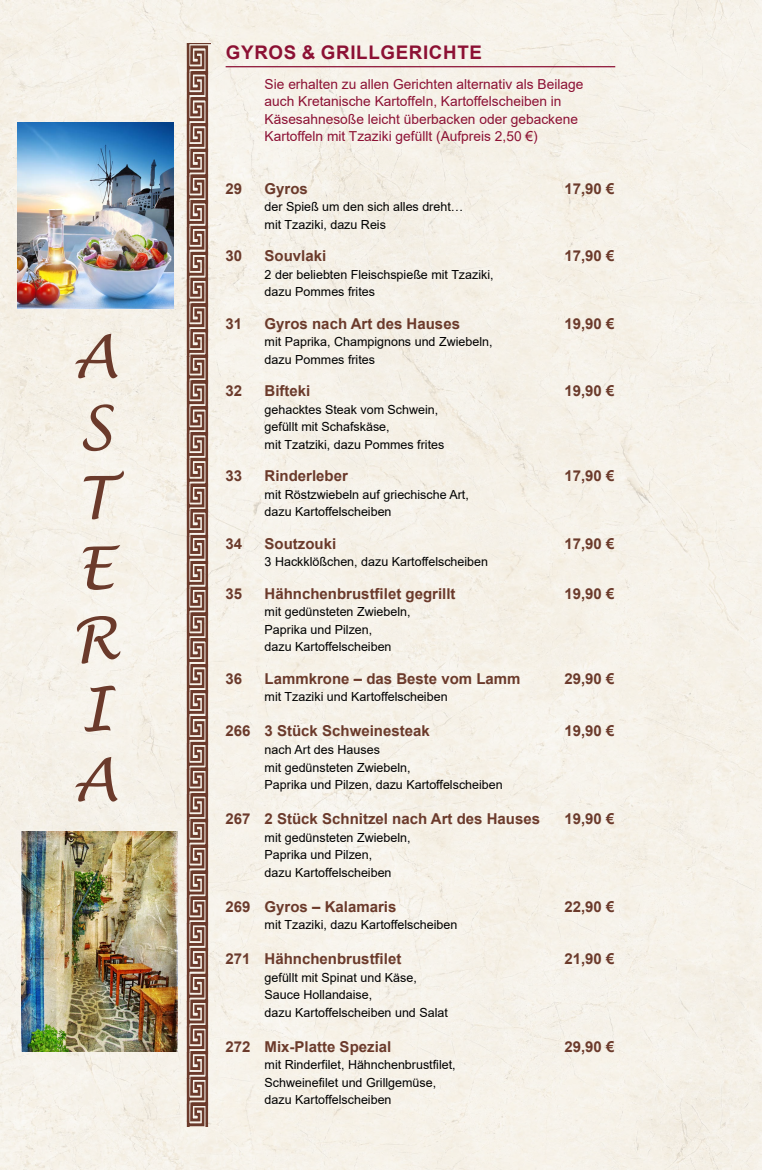
<style>
.page{position:relative;width:762px;height:1170px;background:#fff}
.page>*{position:absolute;margin:0;border:0;box-sizing:border-box;transform-origin:0 0}
.t1{font:58.75px/70.5px "Lucida Handwrit";color:#6b3a2b}
.t2{font:700 18.75px "Arial";letter-spacing:.035em;color:#8c1134}
.t3{font:700 15px "Arial";color:#6b3a2b}
.t4{font:13.75px/17.5px "Arial";color:#8c1134}
.t5{font:12.5px/17.5px "Arial";color:#000}
</style>
<div class="page">
<div style="left:0;top:0;width:762px;height:1169px;background:#f6f1e9"></div>
<svg style="left:186px;top:44px;width:24px;height:1082px;background:#aa8e82"></svg>
<hr style="left:226px;top:66px;width:389px;height:1px;background:#8c1134">
<img style="left:18px;top:122px;width:156px;height:186px">
<img style="left:21px;top:831px;width:156px;height:220px">
<h1 class="t1" style="left:72px;top:323px;width:48px">A<br>S<br>T<br>E<br>R<br>I<br>A</h1>
<h2 class="t2" style="left:226px;top:39px;width:53px">Gyros</h2>
<h2 class="t2" style="left:302px;top:39px;width:141px">&amp; Grillgerichte</h2>
<p class="t4" style="left:265px;top:75px;width:320px">Sie erhalten zu allen Gerichten alternativ als Beilage auch Kretanische Kartoffeln, Kartoffelscheiben in Käsesahnesoße leicht überbacken oder gebackene Kartoffeln mit Tzaziki gefüllt (Aufpreis 2,50 €)</p>
<p class="t3" style="left:226px;top:178px;width:18px">29</p>
<p class="t3" style="left:265px;top:178px;width:45px">Gyros</p>
<p class="t3" style="left:564px;top:178px;width:52px">17,90 €</p>
<p class="t5" style="left:265px;top:198px;width:200px">der Spieß um den sich alles dreht… mit Tzaziki, dazu Reis</p>
<p class="t3" style="left:226px;top:245px;width:18px">30</p>
<p class="t3" style="left:265px;top:245px;width:63px">Souvlaki</p>
<p class="t3" style="left:564px;top:245px;width:52px">17,90 €</p>
<p class="t5" style="left:265px;top:265px;width:231px">2 der beliebten Fleischspieße mit Tzaziki, dazu Pommes frites</p>
<p class="t3" style="left:226px;top:313px;width:18px">31</p>
<p class="t3" style="left:265px;top:313px;width:197px">Gyros nach Art des Hauses</p>
<p class="t3" style="left:564px;top:313px;width:52px">19,90 €</p>
<p class="t5" style="left:265px;top:333px;width:229px">mit Paprika, Champignons und Zwiebeln, dazu Pommes frites</p>
<p class="t3" style="left:226px;top:380px;width:18px">32</p>
<p class="t3" style="left:265px;top:380px;width:47px">Bifteki</p>
<p class="t3" style="left:564px;top:380px;width:52px">19,90 €</p>
<p class="t5" style="left:265px;top:400px;width:181px">gehacktes Steak vom Schwein, gefüllt mit Schafskäse,<br>mit Tzatziki, dazu Pommes frites</p>
<p class="t3" style="left:226px;top:465px;width:18px">33</p>
<p class="t3" style="left:265px;top:465px;width:85px">Rinderleber</p>
<p class="t3" style="left:564px;top:465px;width:52px">17,90 €</p>
<p class="t5" style="left:265px;top:485px;width:206px">mit Röstzwiebeln auf griechische Art, dazu Kartoffelscheiben</p>
<p class="t3" style="left:226px;top:533px;width:18px">34</p>
<p class="t3" style="left:265px;top:533px;width:73px">Soutzouki</p>
<p class="t3" style="left:564px;top:533px;width:52px">17,90 €</p>
<p class="t5" style="left:265px;top:553px;width:225px">3 Hackklößchen, dazu Kartoffelscheiben</p>
<p class="t3" style="left:226px;top:583px;width:18px">35</p>
<p class="t3" style="left:265px;top:583px;width:192px">Hähnchenbrustfilet gegrillt</p>
<p class="t3" style="left:564px;top:583px;width:52px">19,90 €</p>
<p class="t5" style="left:265px;top:603px;width:147px">mit gedünsteten Zwiebeln,<br>Paprika und Pilzen,<br>dazu Kartoffelscheiben</p>
<p class="t3" style="left:226px;top:668px;width:18px">36</p>
<p class="t3" style="left:265px;top:668px;width:257px">Lammkrone – das Beste vom Lamm</p>
<p class="t3" style="left:564px;top:668px;width:52px">29,90 €</p>
<p class="t5" style="left:265px;top:688px;width:184px">mit Tzaziki und Kartoffelscheiben</p>
<p class="t3" style="left:226px;top:720px;width:206px">266 3 Stück Schweinesteak</p>
<p class="t3" style="left:564px;top:720px;width:52px">19,90 €</p>
<p class="t5" style="left:265px;top:740px;width:240px">nach Art des Hauses<br>mit gedünsteten Zwiebeln,<br>Paprika und Pilzen, dazu Kartoffelscheiben</p>
<p class="t3" style="left:226px;top:808px;width:316px">267 2 Stück Schnitzel nach Art des Hauses</p>
<p class="t3" style="left:564px;top:808px;width:52px">19,90 €</p>
<p class="t5" style="left:265px;top:828px;width:147px">mit gedünsteten Zwiebeln,<br>Paprika und Pilzen,<br>dazu Kartoffelscheiben</p>
<p class="t3" style="left:226px;top:895px;width:172px">269 Gyros – Kalamaris</p>
<p class="t3" style="left:564px;top:895px;width:52px">22,90 €</p>
<p class="t5" style="left:265px;top:915px;width:194px">mit Tzaziki, dazu Kartoffelscheiben</p>
<p class="t3" style="left:226px;top:948px;width:177px">271 Hähnchenbrustfilet</p>
<p class="t3" style="left:564px;top:948px;width:52px">21,90 €</p>
<p class="t5" style="left:265px;top:968px;width:185px">gefüllt mit Spinat und Käse,<br>Sauce Hollandaise,<br>dazu Kartoffelscheiben und Salat</p>
<p class="t3" style="left:226px;top:1035px;width:167px">272 Mix-Platte Spezial</p>
<p class="t3" style="left:564px;top:1035px;width:52px">29,90 €</p>
<p class="t5" style="left:265px;top:1055px;width:193px">mit Rinderfilet, Hähnchenbrustfilet,<br>Schweinefilet und Grillgemüse, dazu Kartoffelscheiben</p>
</div>
